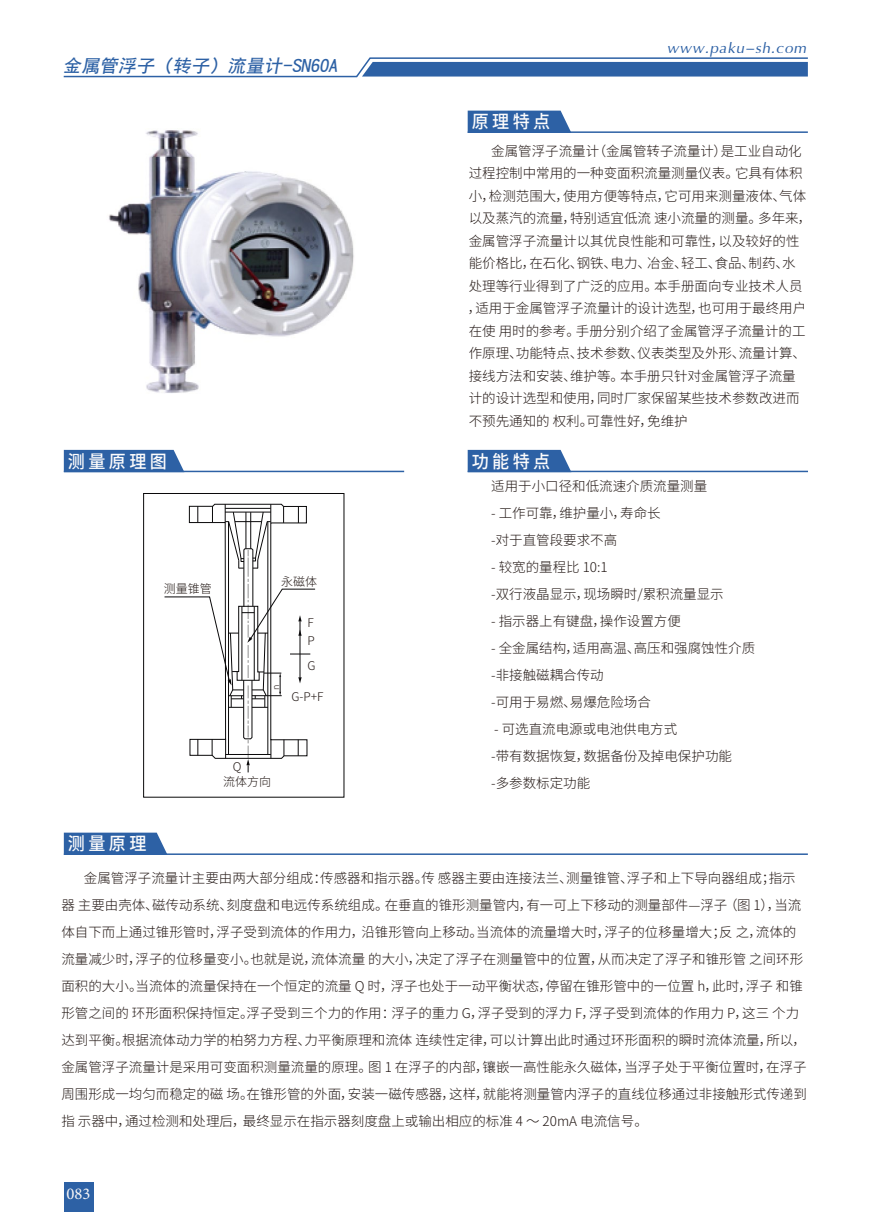
<style>
.page{position:relative;width:893px;height:1212px;background:#fff}
.page>*{position:absolute;margin:0;border:0;box-sizing:border-box;transform-origin:0 0}
.t1{font:500 18px "Source Han Sans CN";letter-spacing:.2em;color:#fdfcfc;scale:.95 1}
.t2{font:italic 17.7px "DF Hei W7";color:#2d61a5}
.t3{font:italic 14.85px "FZWBJW GB1 0";color:#2d61a5}
.t4{font:300 13.5px/27px "Source Han Sans CN";color:#231815}
.t5{font:300 12px/14.7px "Source Han Sans CN";color:#221815}
.t6{font:300 9px "Source Han Sans CN";color:#221815}
</style>
<div class="page">
<svg style="left:63px;top:57px;width:745px;height:21px"></svg>
<hr style="left:468px;top:131px;width:340px;height:2px;background:#2d61a5">
<div style="left:468px;top:111px;width:103px;height:21px;background:#2d61a5"></div>
<hr style="left:468px;top:471px;width:340px;height:1px;background:#2d61a5">
<div style="left:468px;top:450px;width:103px;height:21px;background:#2d61a5"></div>
<hr style="left:64px;top:471px;width:340px;height:1px;background:#2d61a5">
<div style="left:64px;top:450px;width:120px;height:21px;background:#2d61a5"></div>
<hr style="left:64px;top:853px;width:744px;height:2px;background:#2d61a5">
<div style="left:64px;top:833px;width:104px;height:21px;background:#2d61a5"></div>
<div style="left:64px;top:1182px;width:29px;height:30px;background:#2d61a5"></div>
<svg style="left:164px;top:504px;width:152px;height:268px"></svg>
<div style="left:143px;top:493px;width:201px;height:304px;border:1px solid #0a090a"></div>
<img style="left:109px;top:130px;width:245px;height:263px">
<h2 class="t2" style="left:63px;top:57px;width:279px">金属管浮子（转子）流量计-SN60A</h2>
<h1 class="t1" style="left:472px;top:112px;width:84px">原理特点</h1>
<p class="t3" style="left:667px;top:40px;width:144px">www.paku-sh.com</p>
<p class="t4" style="left:468px;top:140px;width:345px;line-height:22.5px;text-indent:23px">金属管浮子流量计（金属管转子流量计）是工业自动化过程控制中常用的一种变面积流量测量仪表。它具有体积小，检测范围大，使用方便等特点，它可用来测量液体、气体以及蒸汽的流量，特别适宜低流 速小流量的测量。多年来，金属管浮子流量计以其优良性能和可靠性，以及较好的性能价格比，在石化、钢铁、电力、冶金、轻工、食品、制药、水处理等行业得到了广泛的应用。本手册面向专业技术人员，适用于金属管浮子流量计的设计选型，也可用于最终用户在使 用时的参考。手册分别介绍了金属管浮子流量计的工作原理、功能特点、技术参数、仪表类型及外形、流量计算、接线方法和安装、维护等。本手册只针对金属管浮子流量计的设计选型和使用，同时厂家保留某些技术参数改进而不预先通知的 权利。可靠性好，免维护</p>
<h1 class="t1" style="left:68px;top:451px;width:106px">测量原理图</h1>
<h1 class="t1" style="left:472px;top:451px;width:84px">功能特点</h1>
<p class="t5" style="left:164px;top:582px;width:49px">测量锥管</p>
<p class="t5" style="left:281px;top:575px;width:37px">永磁体</p>
<p class="t5" style="left:307px;top:616px;width:8px">F</p>
<p class="t5" style="left:307px;top:633px;width:9px">P</p>
<p class="t6" style="left:271px;top:689px;width:7px;rotate:-90deg">n</p>
<p class="t5" style="left:307px;top:659px;width:10px">G</p>
<p class="t5" style="left:291px;top:690px;width:34px">G-P+F</p>
<h1 class="t1" style="left:68px;top:834px;width:84px">测量原理</h1>
<p class="t5" style="left:223px;top:760px;width:49px;text-indent:10px">Q<br>流体方向</p>
<p class="t4" style="left:491px;top:473px;width:217px">适用于小口径和低流速介质流量测量</p>
<p class="t4" style="left:491px;top:500px;width:171px">- 工作可靠，维护量小，寿命长-对于直管段要求不高</p>
<p class="t4" style="left:491px;top:554px;width:234px">- 较宽的量程比 10:1<br>-双行液晶显示，现场瞬时/累积流量显示</p>
<p class="t4" style="left:491px;top:608px;width:191px">- 指示器上有键盘，操作设置方便</p>
<p class="t4" style="left:491px;top:635px;width:265px">- 全金属结构，适用高温、高压和强腐蚀性介质-非接触磁耦合传动<br>-可用于易燃、易爆危险场合</p>
<p class="t4" style="left:491px;top:716px;width:242px">- 可选直流电源或电池供电方式<br>-带有数据恢复，数据备份及掉电保护功能-多参数标定功能</p>
<p class="t4" style="left:61px;top:865px;width:747px;text-indent:23px">金属管浮子流量计主要由两大部分组成：传感器和指示器。传 感器主要由连接法兰、测量锥管、浮子和上下导向器组成；指示器 主要由壳体、磁传动系统、刻度盘和电远传系统组成。在垂直的锥形测量管内，有一可上下移动的测量部件—浮子 （图 1），当流体自下而上通过锥形管时，浮子受到流体的作用力，沿锥形管向上移动。当流体的流量增大时，浮子的位移量增大；反 之，流体的流量减少时，浮子的位移量变小。也就是说，流体流量 的大小，决定了浮子在测量管中的位置，从而决定了浮子和锥形管 之间环形面积的大小。当流体的流量保持在一个恒定的流量 Q 时，浮子也处于一动平衡状态，停留在锥形管中的一位置 h，此时，浮子 和锥形管之间的 环形面积保持恒定。浮子受到三个力的作用：浮子的重力 G，浮子受到的浮力 F，浮子受到流体的作用力 P，这三 个力达到平衡。根据流体动力学的柏努力方程、力平衡原理和流体 连续性定律，可以计算出此时通过环形面积的瞬时流体流量，所以，金属管浮子流量计是采用可变面积测量流量的原理。图 1 在浮子的内部，镶嵌一高性能永久磁体，当浮子处于平衡位置时，在浮子周围形成一均匀而稳定的磁 场。在锥形管的外面，安装一磁传感器，这样，就能将测量管内浮子的直线位移通过非接触形式传递到指 示器中，通过检测和处理后，最终显示在指示器刻度盘上或输出相应的标准 4 ～ 20mA 电流信号。</p>
</div>
